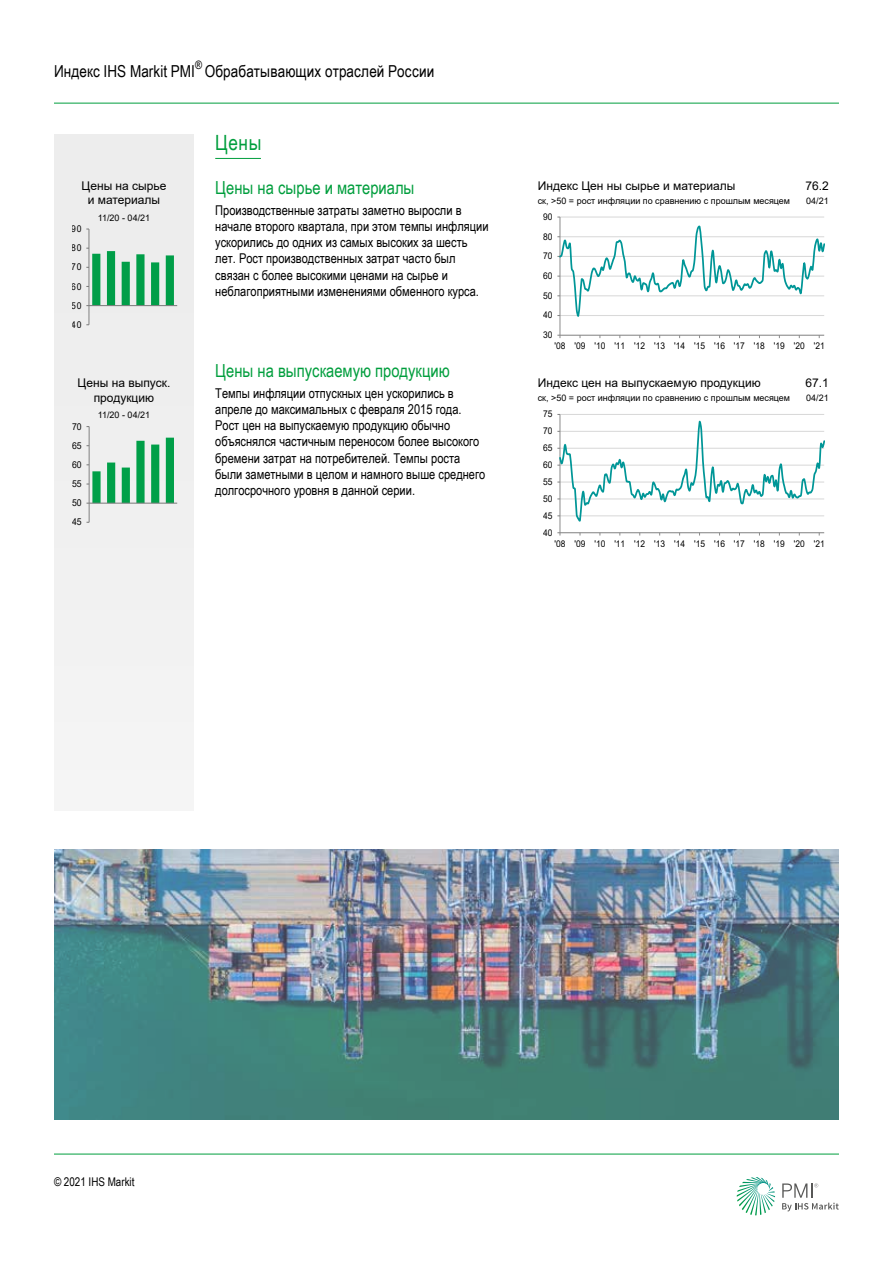
<style>
.page{position:relative;width:893px;height:1263px;background:#fff}
.page>*{position:absolute;margin:0;border:0;box-sizing:border-box;transform-origin:0 0}
.t1{font:21px "Arial Narrow";color:#009e3d}
.t2{font:18px "Arial Narrow";color:#009e3d}
.t3{font:16.5px "Arial Narrow";letter-spacing:.005em;color:#000}
.t4{font:13.5px/16.2px "Arial Narrow";color:#000}
.t5{font:12px/14.4px "Arial";color:#000;text-align:center}
.t6{font:12px "Arial Narrow";color:#000}
.t7{font:11.55px "Arial Narrow";color:#000}
.t8{font:9.45px "Arial";letter-spacing:.005em;color:#000;scale:.91 1}
.t9{font:9.45px "Arial";letter-spacing:.005em;color:#000;scale:.92 1}
.t10{font:9.3px "Arial";color:#000;scale:.91 1}
.t11{font:9px "Arial";color:#000}
</style>
<div class="page">
<hr style="left:54px;top:103px;width:785px;height:1px;background:#009e3d">
<svg style="left:737px;top:1177px;width:38px;height:38px"></svg>
<svg style="left:782px;top:1183px;width:57px;height:28px"></svg>
<hr style="left:54px;top:1154px;width:785px;height:1px;background:#009e3d">
<div style="left:54px;top:134px;width:140px;height:677px;background:#ededed"></div>
<hr style="left:215px;top:158px;width:46px;height:1px;background:#009e3d">
<hr style="left:560px;top:217px;width:264px;height:1px;background:#d9d9d9">
<hr style="left:560px;top:217px;width:1px;height:118px;background:#868686">
<hr style="left:560px;top:335px;width:264px;height:1px;background:#868686">
<svg style="left:557px;top:225px;width:268px;height:92px"></svg>
<hr style="left:89px;top:229px;width:1px;height:96px;background:#868686">
<svg style="left:86px;top:248px;width:88px;height:58px"></svg>
<hr style="left:89px;top:305px;width:88px;height:1px;background:#868686">
<hr style="left:560px;top:414px;width:1px;height:119px;background:#868686">
<hr style="left:560px;top:532px;width:264px;height:1px;background:#868686">
<svg style="left:557px;top:414px;width:268px;height:108px"></svg>
<hr style="left:89px;top:427px;width:1px;height:95px;background:#868686">
<svg style="left:87px;top:438px;width:87px;height:66px"></svg>
<hr style="left:89px;top:503px;width:88px;height:1px;background:#868686">
<img style="left:54px;top:849px;width:785px;height:271px">
<p class="t7" style="left:195px;top:56px;width:9px">®</p>
<p class="t3" style="left:205px;top:59px;width:231px">Обрабатывающих отраслей России</p>
<p class="t3" style="left:54px;top:59px;width:142px">Индекс IHS Markit PMI</p>
<p class="t5" style="left:81px;top:178px;width:86px">Цены на сырье и материалы</p>
<p class="t8" style="left:72px;top:222px;width:12px">90</p>
<p class="t8" style="left:72px;top:241px;width:12px">80</p>
<p class="t8" style="left:72px;top:261px;width:12px">70</p>
<p class="t8" style="left:72px;top:280px;width:12px">60</p>
<p class="t8" style="left:72px;top:299px;width:12px">50</p>
<p class="t8" style="left:72px;top:318px;width:12px">40</p>
<p class="t11" style="left:98px;top:211px;width:54px">11/20 - 04/21</p>
<p class="t5" style="left:78px;top:376px;width:94px">Цены на выпуск. продукцию</p>
<p class="t9" style="left:72px;top:420px;width:12px">70</p>
<p class="t9" style="left:72px;top:439px;width:12px">65</p>
<p class="t9" style="left:72px;top:458px;width:12px">60</p>
<p class="t9" style="left:72px;top:477px;width:12px">55</p>
<p class="t9" style="left:72px;top:496px;width:12px">50</p>
<p class="t9" style="left:72px;top:515px;width:12px">45</p>
<p class="t11" style="left:98px;top:409px;width:54px">11/20 - 04/21</p>
<h1 class="t1" style="left:215px;top:127px;width:48px">Цены</h1>
<h2 class="t2" style="left:215px;top:175px;width:201px">Цены на сырье и материалы</h2>
<p class="t4" style="left:215px;top:201px;width:275px">Производственные затраты заметно выросли в начале второго квартала, при этом темпы инфляции ускорились до одних из самых высоких за шесть лет. Рост производственных затрат часто был связан с более высокими ценами на сырье и неблагоприятными изменениями обменного курса.</p>
<h2 class="t2" style="left:215px;top:358px;width:236px">Цены на выпускаемую продукцию</h2>
<p class="t4" style="left:215px;top:384px;width:272px">Темпы инфляции отпускных цен ускорились в апреле до максимальных с февраля 2015 года.<br>Рост цен на выпускаемую продукцию обычно объяснялся частичным переносом более высокого бремени затрат на потребителей. Темпы роста были заметными в целом и намного выше среднего долгосрочного уровня в данной серии.</p>
<p class="t5" style="left:538px;top:178px;width:199px">Индекс Цен ны сырье и материалы</p>
<p class="t11" style="left:538px;top:194px;width:254px">ск, &gt;50 = рост инфляции по сравнению с прошлым месяцем</p>
<p class="t10" style="left:543px;top:210px;width:12px">90</p>
<p class="t10" style="left:543px;top:230px;width:12px">80</p>
<p class="t10" style="left:543px;top:250px;width:12px">70</p>
<p class="t10" style="left:543px;top:269px;width:12px">60</p>
<p class="t10" style="left:543px;top:289px;width:12px">50</p>
<p class="t10" style="left:543px;top:309px;width:12px">40</p>
<p class="t10" style="left:543px;top:328px;width:12px">30</p>
<p class="t5" style="left:806px;top:178px;width:25px">76.2</p>
<p class="t11" style="left:806px;top:194px;width:24px">04/21</p>
<p class="t10" style="left:554px;top:340px;width:298px">'08 '09 '10 '11 '12 '13 '14 '15 '16 '17 '18 '19 '20 '21</p>
<p class="t5" style="left:538px;top:376px;width:225px">Индекс цен на выпускаемую продукцию</p>
<p class="t11" style="left:538px;top:392px;width:254px">ск, &gt;50 = рост инфляции по сравнению с прошлым месяцем</p>
<p class="t10" style="left:543px;top:408px;width:12px">75</p>
<p class="t10" style="left:543px;top:425px;width:12px">70</p>
<p class="t10" style="left:543px;top:441px;width:12px">65</p>
<p class="t10" style="left:543px;top:458px;width:12px">60</p>
<p class="t10" style="left:543px;top:475px;width:12px">55</p>
<p class="t10" style="left:543px;top:492px;width:12px">50</p>
<p class="t10" style="left:543px;top:509px;width:12px">45</p>
<p class="t10" style="left:543px;top:526px;width:12px">40</p>
<p class="t5" style="left:806px;top:376px;width:25px">67.1</p>
<p class="t11" style="left:806px;top:391px;width:24px">04/21</p>
<p class="t10" style="left:554px;top:537px;width:298px">'08 '09 '10 '11 '12 '13 '14 '15 '16 '17 '18 '19 '20 '21</p>
<p class="t6" style="left:54px;top:1173px;width:82px">© 2021 IHS Markit</p>
</div>
